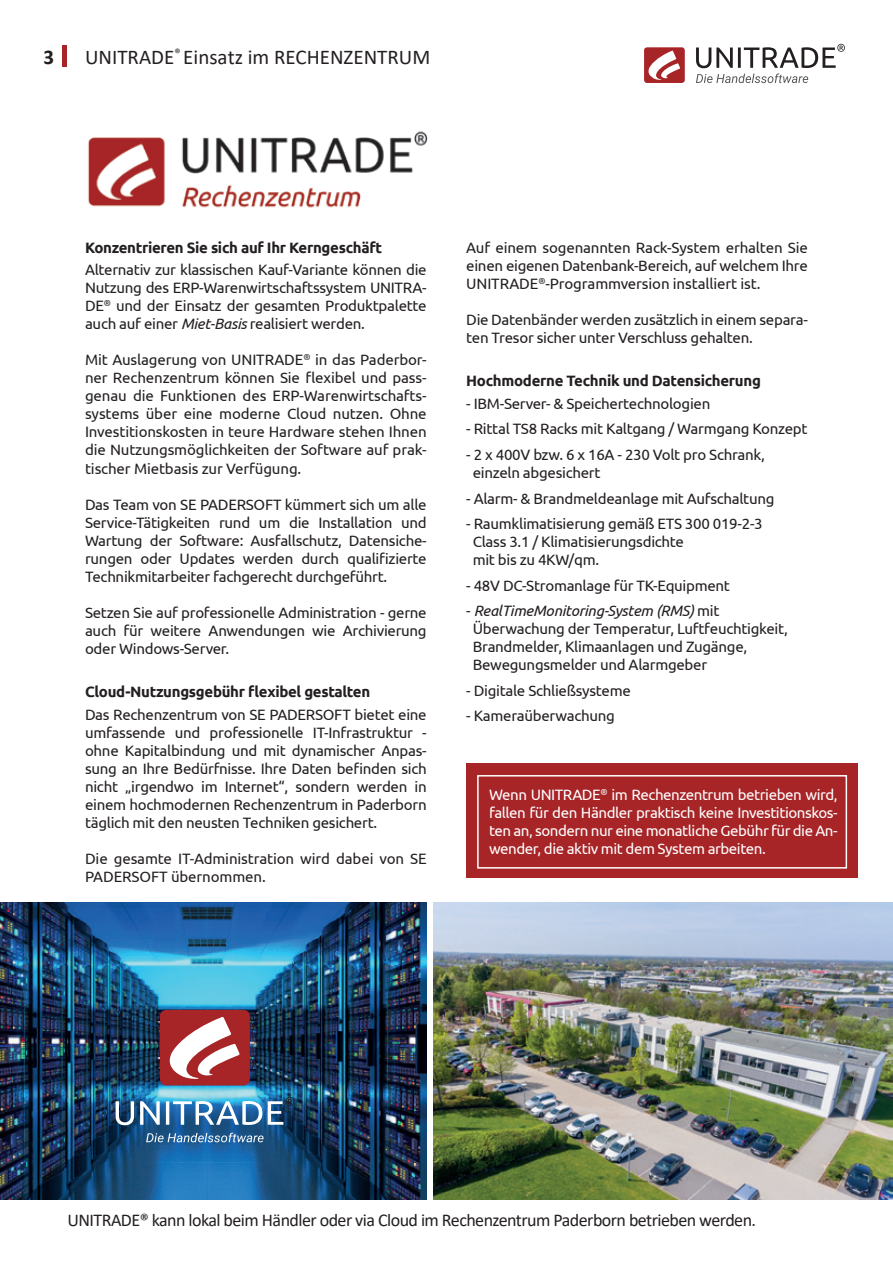
<style>
.page{position:relative;width:893px;height:1263px;background:#fff}
.page>*{position:absolute;margin:0;border:0;box-sizing:border-box;transform-origin:0 0}
.t1{font:21px "Calibri";color:#231f20}
.t2{font:700 21px "Calibri";color:#231f20}
.t3{font:18px "Calibri";letter-spacing:-.03em;color:#231f20}
.t4{font:15px/18px "Ubuntu";letter-spacing:-.02em;color:#231f20;text-align:justify}
.t5{font:15px/18px "Ubuntu";letter-spacing:-.03em;color:#fff;text-align:justify}
.t6{font:700 15px "Ubuntu";letter-spacing:-.02em;color:#231f20}
.s1{font-style:italic}
</style>
<div class="page">
<hr style="left:62px;top:46px;width:4px;height:21px;background:#a72427">
<div style="left:644px;top:47px;width:41px;height:36px;background:#a72427;border-radius:3px"></div>
<svg style="left:648px;top:50px;width:32px;height:30px"></svg>
<svg style="left:696px;top:44px;width:149px;height:39px"></svg>
<img style="left:0;top:903px;width:426px;height:297px">
<img style="left:434px;top:902px;width:458px;height:298px">
<div style="left:160px;top:1010px;width:90px;height:75px;background:#a72427;border-radius:7px"></div>
<svg style="left:169px;top:1017px;width:71px;height:62px"></svg>
<svg style="left:146px;top:1133px;width:118px;height:9px"></svg>
<img style="left:116px;top:1097px;width:178px;height:28px">
<img style="left:88px;top:131px;width:340px;height:77px">
<div style="left:466px;top:763px;width:392px;height:115px;background:#a72427"></div>
<div style="left:477px;top:775px;width:370px;height:93px;border:2px solid #fff"></div>
<h1 class="t2" style="left:44px;top:42px;width:12px">3</h1>
<h1 class="t1" style="left:85px;top:42px;width:347px">UNITRADE<sup>®</sup> Einsatz im RECHENZENTRUM</h1>
<p class="t6" style="left:85px;top:239px;width:299px">Konzentrieren Sie sich auf Ihr Kerngeschäft</p>
<p class="t4" style="left:85px;top:261px;width:343px">Alternativ zur klassischen Kauf-Variante können die Nutzung des ERP-Warenwirtschaftssystem UNITRA-DE<sup>®</sup> und der Einsatz der gesamten Produktpalette auch auf einer <span class="s1">Miet-Basis</span> realisiert werden.</p>
<p class="t4" style="left:85px;top:351px;width:343px">Mit Auslagerung von UNITRADE<sup>®</sup> in das Paderbor&shy;ner Rechenzentrum können Sie flexibel und pass&shy;genau die Funktionen des ERP-Warenwirtschafts&shy;systems über eine moderne Cloud nutzen. Ohne Investitionskosten in teure Hardware stehen Ihnen die Nutzungsmöglichkeiten der Software auf prak&shy;tischer Mietbasis zur Verfügung.</p>
<p class="t4" style="left:85px;top:495px;width:343px">Das Team von SE PADERSOFT kümmert sich um alle Service-Tätigkeiten rund um die Installation und Wartung der Software: Ausfallschutz, Datensiche&shy;rungen oder Updates werden durch qualifizierte Technikmitarbeiter fachgerecht durchgeführt.</p>
<p class="t4" style="left:85px;top:603px;width:343px">Setzen Sie auf professionelle Administration - gerne auch für weitere Anwendungen wie Archivierung oder Windows-Server.</p>
<p class="t6" style="left:85px;top:683px;width:287px">Cloud-Nutzungsgebühr flexibel gestalten</p>
<p class="t4" style="left:85px;top:705px;width:343px">Das Rechenzentrum von SE PADERSOFT bietet eine umfassende und professionelle IT-Infrastruktur - ohne Kapitalbindung und mit dynamischer Anpas&shy;sung an Ihre Bedürfnisse. Ihre Daten befinden sich nicht „irgendwo im Internet“, sondern werden in einem hochmodernen Rechenzentrum in Paderborn täglich mit den neusten Techniken gesichert.</p>
<p class="t4" style="left:85px;top:849px;width:343px">Die gesamte IT-Administration wird dabei von SE<br>PADERSOFT übernommen.</p>
<p class="t4" style="left:466px;top:238px;width:343px">Auf einem sogenannten Rack-System erhalten Sie einen eigenen Datenbank-Bereich, auf welchem Ihre UNITRADE<sup>®</sup>-Programmversion installiert ist.</p>
<p class="t4" style="left:466px;top:310px;width:343px">Die Datenbänder werden zusätzlich in einem separa&shy;ten Tresor sicher unter Verschluss gehalten.</p>
<p class="t6" style="left:466px;top:372px;width:296px">Hochmoderne Technik und Datensicherung</p>
<p class="t4" style="left:466px;top:394px;width:246px">- IBM-Server- &amp; Speichertechnologien</p>
<p class="t4" style="left:466px;top:420px;width:343px">- Rittal TS8 Racks mit Kaltgang / Warmgang Konzept</p>
<p class="t4" style="left:473px;top:445px;width:294px;text-indent:-6px">- 2 x 400V bzw. 6 x 16A - 230 Volt pro Schrank, einzeln abgesichert</p>
<p class="t4" style="left:466px;top:489px;width:310px">- Alarm- &amp; Brandmeldeanlage mit Aufschaltung</p>
<p class="t4" style="left:473px;top:514px;width:292px;text-align:left;text-indent:-6px">- Raumklimatisierung gemäß ETS 300 019-2-3<br>Class 3.1 / Klimatisierungsdichte<br>mit bis zu 4KW/qm.</p>
<p class="t4" style="left:466px;top:576px;width:265px">- 48V DC-Stromanlage für TK-Equipment</p>
<p class="t4" style="left:473px;top:601px;width:317px;text-align:left;text-indent:-6px">- <span class="s1">RealTimeMonitoring-System (RMS)</span> mit Überwachung der Temperatur, Luftfeuchtigkeit, Brandmelder, Klimaanlagen und Zugänge, Bewegungsmelder und Alarmgeber</p>
<p class="t4" style="left:466px;top:681px;width:166px">- Digitale Schließsysteme</p>
<p class="t4" style="left:466px;top:706px;width:150px">- Kameraüberwachung</p>
<p class="t5" style="left:489px;top:786px;width:350px">Wenn UNITRADE<sup>®</sup> im Rechenzentrum betrieben wird, fallen für den Händler praktisch keine Investitionskos&shy;ten an, sondern nur eine monatliche Gebühr für die An&shy;wender, die aktiv mit dem System arbeiten.</p>
<p class="t3" style="left:67px;top:1207px;width:690px">UNITRADE® kann lokal beim Händler oder via Cloud im Rechenzentrum Paderborn betrieben werden.</p>
</div>
